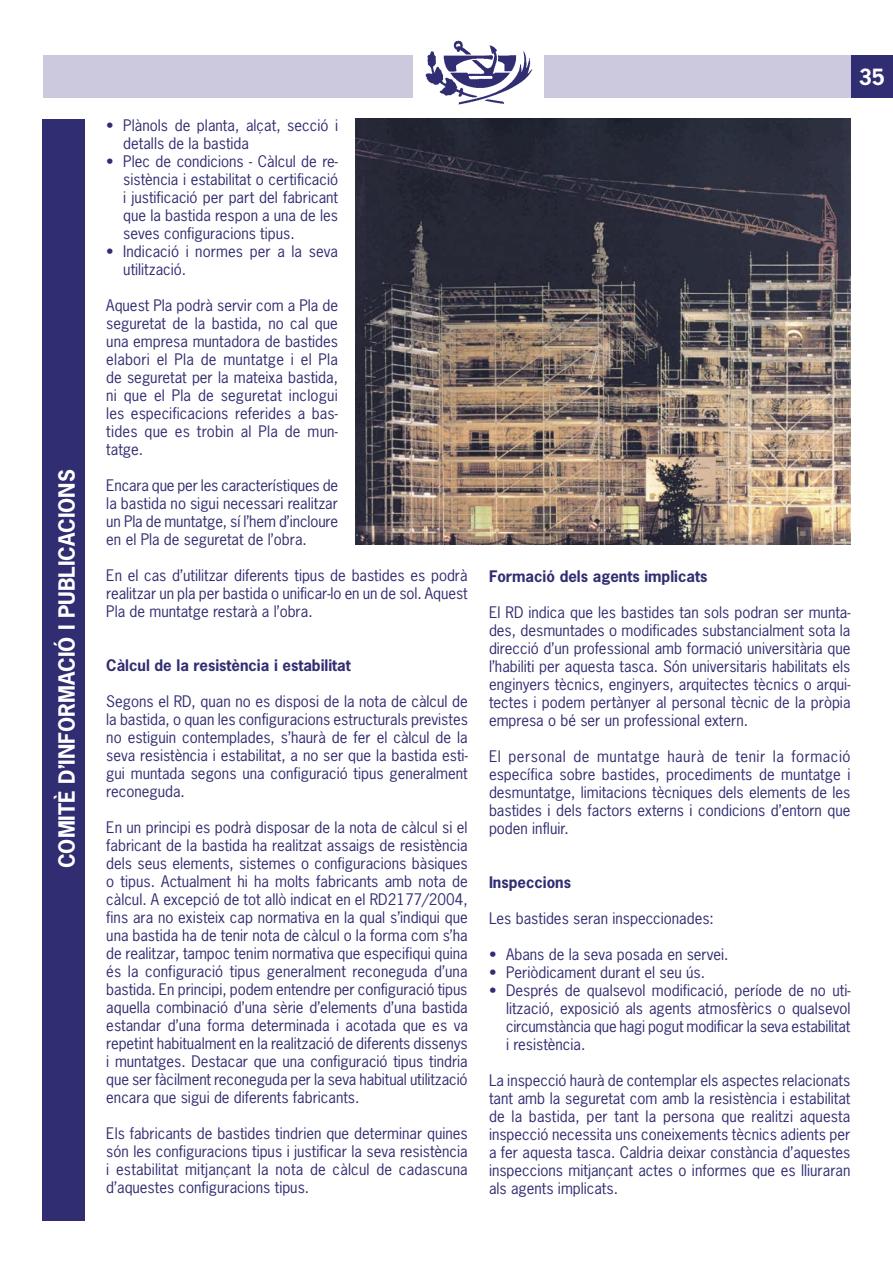
<style>
.page{position:relative;width:893px;height:1263px;background:#fff}
.page>*{position:absolute;margin:0;border:0;box-sizing:border-box;transform-origin:0 0}
.t1{font:700 21px "News Gothic";color:#fff}
.t2{font:15px/18px "News Gothic";color:#312d72;text-align:justify}
.t3{font:700 15px "News Gothic";color:#312d72}
</style>
<div class="page">
<div style="left:850px;top:55px;width:43px;height:43px;background:#312d72"></div>
<div style="left:43px;top:55px;width:369px;height:43px;background:#ccc9de"></div>
<div style="left:544px;top:55px;width:306px;height:43px;background:#ccc9de"></div>
<img style="left:425px;top:40px;width:108px;height:65px">
<div style="left:43px;top:119px;width:42px;height:1101px;background:#312d72"></div>
<img style="left:355px;top:118px;width:495px;height:426px">
<h1 class="t1" style="left:53px;top:868px;width:400px;rotate:-90deg">COMITÈ D’INFORMACIÓ I PUBLICACIONS</h1>
<p class="t2" style="left:123px;top:115px;width:216px;text-indent:-17px">• Plànols de planta, alçat, secció i detalls de la bastida</p>
<p class="t2" style="left:123px;top:151px;width:216px;text-indent:-17px">• Plec de condicions - Càlcul de re&shy;sistència i estabilitat o certificació i justificació per part del fabricant que la bastida respon a una de les seves configuracions tipus.</p>
<p class="t2" style="left:123px;top:241px;width:216px;text-indent:-17px">• Indicació i normes per a la seva utilització.</p>
<p class="t2" style="left:106px;top:295px;width:233px">Aquest Pla podrà servir com a Pla de seguretat de la bastida, no cal que una empresa muntadora de bastides elabori el Pla de muntatge i el Pla de seguretat per la mateixa bastida, ni que el Pla de seguretat inclogui les especificacions referides a bas&shy;tides que es trobin al Pla de mun&shy;tatge.</p>
<p class="t2" style="left:106px;top:475px;width:233px">Encara que per les característiques de la bastida no sigui necessari realitzar un Pla de muntatge, sí l’hem d’incloure en el Pla de seguretat de l’obra.</p>
<p class="t2" style="left:106px;top:565px;width:363px">En el cas d’utilitzar diferents tipus de bastides es podrà realitzar un pla per bastida o unificar-lo en un de sol. Aquest Pla de muntatge restarà a l’obra.</p>
<p class="t3" style="left:106px;top:655px;width:246px">Càlcul de la resistència i estabilitat</p>
<p class="t2" style="left:106px;top:691px;width:363px">Segons el RD, quan no es disposi de la nota de càlcul de la bastida, o quan les configuracions estructurals previstes no estiguin contemplades, s’haurà de fer el càlcul de la seva resistència i estabilitat, a no ser que la bastida esti&shy;gui muntada segons una configuració tipus generalment reconeguda.</p>
<p class="t2" style="left:106px;top:817px;width:363px">En un principi es podrà disposar de la nota de càlcul si el fabricant de la bastida ha realitzat assaigs de resistència dels seus elements, sistemes o configuracions bàsiques o tipus. Actualment hi ha molts fabricants amb nota de càlcul. A excepció de tot allò indicat en el RD2177/2004, fins ara no existeix cap normativa en la qual s’indiqui que una bastida ha de tenir nota de càlcul o la forma com s’ha de realitzar, tampoc tenim normativa que especifiqui quina és la configuració tipus generalment reconeguda d’una bastida. En principi, podem entendre per configuració tipus aquella combinació d’una sèrie d’elements d’una bastida estandar d’una forma determinada i acotada que es va repetint habitualment en la realització de diferents dissenys i muntatges. Destacar que una configuració tipus tindria que ser fàcilment reconeguda per la seva habitual utilització encara que sigui de diferents fabricants.</p>
<p class="t2" style="left:106px;top:1123px;width:363px">Els fabricants de bastides tindrien que determinar quines són les configuracions tipus i justificar la seva resistència i estabilitat mitjançant la nota de càlcul de cadascuna d’aquestes configuracions tipus.</p>
<h1 class="t1" style="left:859px;top:63px;width:28px">35</h1>
<p class="t3" style="left:489px;top:566px;width:220px">Formació dels agents implicats</p>
<p class="t2" style="left:489px;top:603px;width:363px">El RD indica que les bastides tan sols podran ser munta&shy;des, desmuntades o modificades substancialment sota la direcció d’un professional amb formació universitària que l’habiliti per aquesta tasca. Són universitaris habilitats els enginyers tècnics, enginyers, arquitectes tècnics o arqui&shy;tectes i podem pertànyer al personal tècnic de la pròpia empresa o bé ser un professional extern.</p>
<p class="t2" style="left:489px;top:747px;width:363px">El personal de muntatge haurà de tenir la formació específica sobre bastides, procediments de muntatge i desmuntatge, limitacions tècniques dels elements de les bastides i dels factors externs i condicions d’entorn que poden influir.</p>
<p class="t3" style="left:489px;top:872px;width:83px">Inspeccions</p>
<p class="t2" style="left:489px;top:909px;width:226px">Les bastides seran inspeccionades:</p>
<p class="t2" style="left:489px;top:945px;width:241px">• Abans de la seva posada en servei.</p>
<p class="t2" style="left:489px;top:963px;width:218px">• Periòdicament durant el seu ús.</p>
<p class="t2" style="left:506px;top:981px;width:346px;text-indent:-17px">• Després de qualsevol modificació, període de no uti&shy;lització, exposició als agents atmosfèrics o qualsevol circumstància que hagi pogut modificar la seva estabilitat i resistència.</p>
<p class="t2" style="left:489px;top:1071px;width:363px">La inspecció haurà de contemplar els aspectes relacionats tant amb la seguretat com amb la resistència i estabilitat de la bastida, per tant la persona que realitzi aquesta inspecció necessita uns coneixements tècnics adients per a fer aquesta tasca. Caldria deixar constància d’aquestes inspeccions mitjançant actes o informes que es lliuraran als agents implicats.</p>
</div>
